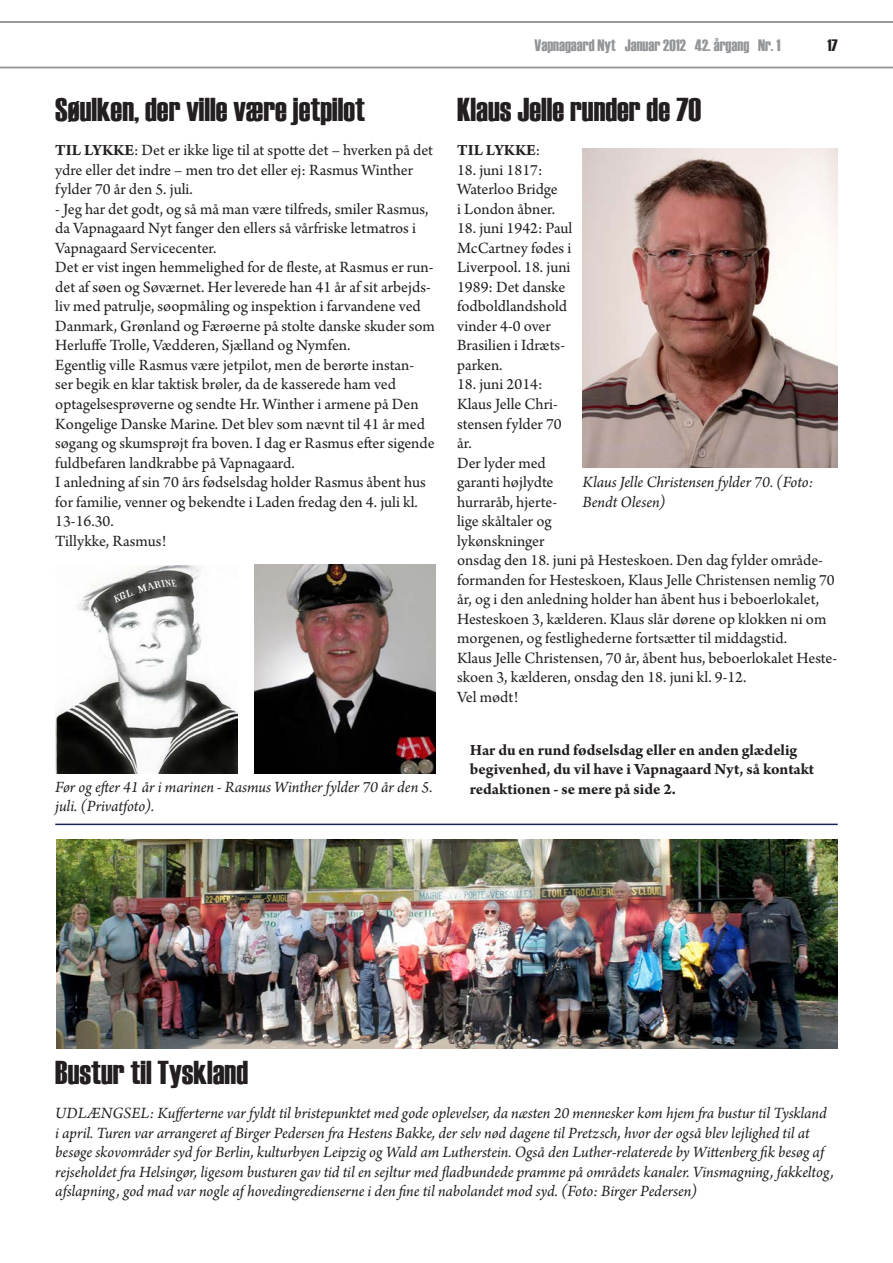
<style>
.page{position:relative;width:893px;height:1263px;background:#fff}
.page>*{position:absolute;margin:0;border:0;box-sizing:border-box;transform-origin:0 0}
.t1{font:33px "Haettenschweiler";color:#231f20}
.Brødtekst{font:16.5px/19.5px "Arno Pro";letter-spacing:-.005em;color:#231f20}
.Billedtekst{font:italic 16.5px/19.5px "Arno Pro";letter-spacing:-.005em;color:#231f20}
.Brødtekst-2{font:700 16.5px/19.5px "Arno Pro";letter-spacing:-.005em;color:#231f20}
.t2{font:16.5px "Haettenschweiler";color:#939598}
.t3{font:16.5px "Haettenschweiler";color:#231f20}
.s1{font-weight:700}
.s2{font-weight:400}
</style>
<div class="page">
<hr style="left:0;top:67px;width:893px;height:1px;background:#939598">
<hr style="left:0;top:21px;width:893px;height:2px;background:#939598">
<img style="left:583px;top:149px;width:255px;height:319px">
<img style="left:55px;top:565px;width:182px;height:208px">
<img style="left:254px;top:565px;width:182px;height:208px">
<hr style="left:55px;top:824px;width:783px;height:1px;background:#1c2455">
<img style="left:56px;top:840px;width:782px;height:208px">
<p class="t1" style="left:55px;top:87px;width:311px">Søulken, der ville være jetpilot</p>
<p class="Brødtekst" style="left:55px;top:142px;width:379px"><span class="s1">TIL LYKKE</span>: Det er ikke lige til at spotte det – hverken på det ydre eller det indre – men tro det eller ej: Rasmus Winther fylder 70 år den 5. juli.</p>
<p class="Brødtekst" style="left:55px;top:200px;width:375px">- Jeg har det godt, og så må man være tilfreds, smiler Rasmus, da Vapnagaard Nyt fanger den ellers så vårfriske letmatros i<br>Vapnagaard Servicecenter.</p>
<p class="Brødtekst" style="left:55px;top:259px;width:381px">Det er vist ingen hemmelighed for de fleste, at Rasmus er run&shy;det af søen og Søværnet. Her leverede han 41 år af sit arbejds&shy;liv med patrulje, søopmåling og inspektion i farvandene ved Danmark, Grønland og Færøerne på stolte danske skuder som Herluffe Trolle, Vædderen, Sjælland og Nymfen.</p>
<p class="Brødtekst" style="left:55px;top:356px;width:381px">Egentlig ville Rasmus være jetpilot, men de berørte instan&shy;ser begik en klar taktisk brøler, da de kasserede ham ved optagelsesprøverne og sendte Hr. Winther i armene på Den Kongelige Danske Marine. Det blev som nævnt til 41 år med søgang og skumsprøjt fra boven. I dag er Rasmus efter sigende fuldbefaren landkrabbe på Vapnagaard.</p>
<p class="Brødtekst" style="left:55px;top:473px;width:372px">I anledning af sin 70 års fødselsdag holder Rasmus åbent hus for familie, venner og bekendte i Laden fredag den 4. juli kl.<br>13-16.30.</p>
<p class="Brødtekst" style="left:55px;top:532px;width:113px">Tillykke, Rasmus!</p>
<p class="Billedtekst" style="left:55px;top:778px;width:379px">Før og efter 41 år i marinen - Rasmus Winther fylder 70 år den 5. juli. (Privatfoto).</p>
<p class="t2" style="left:535px;top:34px;width:247px">Vapnagaard Nyt Januar 2012 42. årgang Nr. 1</p>
<p class="t3" style="left:827px;top:34px;width:12px">17</p>
<p class="t1" style="left:457px;top:87px;width:246px">Klaus Jelle runder de 70</p>
<p class="Brødtekst-2" style="left:457px;top:142px;width:85px">TIL LYKKE<span class="s2">:</span></p>
<p class="Brødtekst" style="left:457px;top:161px;width:102px">18. juni 1817:<br>Waterloo Bridge i London åbner.</p>
<p class="Brødtekst" style="left:457px;top:220px;width:117px">18. juni 1942: Paul<br>McCartney fødes i<br>Liverpool. 18. juni<br>1989: Det danske fodboldlandshold vinder 4-0 over<br>Brasilien i Idræts&shy;parken.</p>
<p class="Brødtekst" style="left:457px;top:376px;width:106px">18. juni 2014:<br>Klaus Jelle Chri&shy;stensen fylder 70 år.</p>
<p class="Brødtekst" style="left:457px;top:454px;width:379px">Der lyder med<br>garanti højlydte<br>hurraråb, hjerte-<br>lige skåltaler og<br>lykønskninger<br>onsdag den 18. juni på Hesteskoen. Den dag fylder område&shy;formanden for Hesteskoen, Klaus Jelle Christensen nemlig 70 år, og i den anledning holder han åbent hus i beboerlokalet, Hesteskoen 3, kælderen. Klaus slår dørene op klokken ni om morgenen, og festlighederne fortsætter til middagstid.</p>
<p class="Brødtekst" style="left:457px;top:649px;width:382px">Klaus Jelle Christensen, 70 år, åbent hus, beboerlokalet Heste&shy;skoen 3, kælderen, onsdag den 18. juni kl. 9-12.</p>
<p class="Brødtekst" style="left:457px;top:688px;width:63px">Vel mødt!</p>
<p class="Billedtekst" style="left:583px;top:474px;width:232px">Klaus Jelle Christensen fylder 70. (Foto:<br>Bendt Olesen)</p>
<p class="Brødtekst-2" style="left:470px;top:741px;width:346px">Har du en rund fødselsdag eller en anden glædelig begivenhed, du vil have i Vapnagaard Nyt, så kontakt redaktionen - se mere på side 2.</p>
<p class="t1" style="left:55px;top:1049px;width:194px">Bustur til Tyskland</p>
<p class="Billedtekst" style="left:55px;top:1104px;width:780px">UDLÆNGSEL: Kufferterne var fyldt til bristepunktet med gode oplevelser, da næsten 20 mennesker kom hjem fra bustur til Tyskland i april. Turen var arrangeret af Birger Pedersen fra Hestens Bakke, der selv nød dagene til Pretzsch, hvor der også blev lejlighed til at besøge skovområder syd for Berlin, kulturbyen Leipzig og Wald am Lutherstein. Også den Luther-relaterede by Wittenberg fik besøg af rejseholdet fra Helsingør, ligesom busturen gav tid til en sejltur med fladbundede pramme på områdets kanaler. Vinsmagning, fakkeltog, afslapning, god mad var nogle af hovedingredienserne i den fine til nabolandet mod syd. (Foto: Birger Pedersen)</p>
</div>
